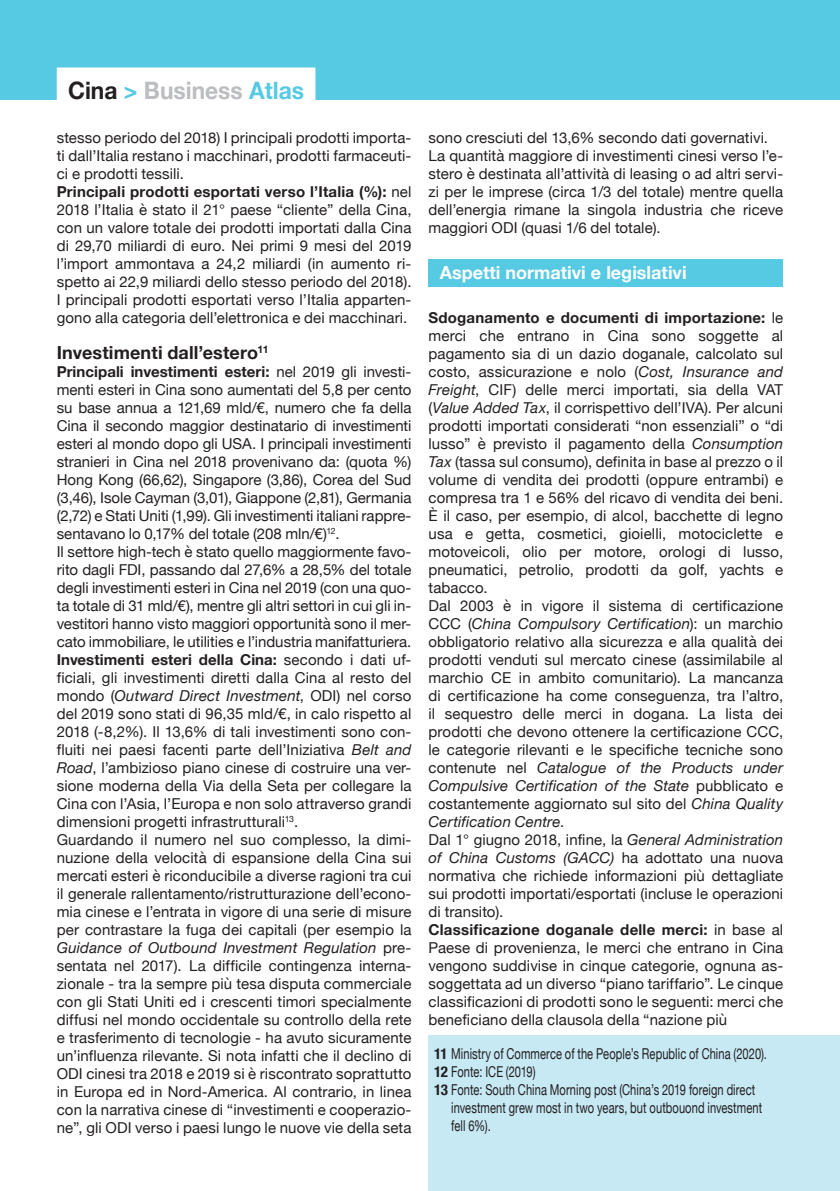
<style>
.page{position:relative;width:840px;height:1191px;background:#fff}
.page>*{position:absolute;margin:0;border:0;box-sizing:border-box;transform-origin:0 0}
.t1{font:700 24px "Helvetica Neue";color:#bcbdc0;scale:.95 1}
.t2{font:700 18px "Helvetica Neue";color:#fff}
.t3{font:700 18px "Helvetica Neue";letter-spacing:.005em;color:#231f20}
.t4{font:15px/18px "Helvetica Neue";letter-spacing:.005em;color:#231f20;text-align:justify}
.t5{font:15px/18px "Helvetica Neue";letter-spacing:.005em;color:#231f20;scale:.74 1}
.s1{color:#231f20}
.s2{color:#56c9e3}
.s3{font-weight:700}
.s4{font-style:italic}
.s5{font-weight:700;font-stretch:condensed}
</style>
<div class="page">
<div style="left:0;top:0;width:839px;height:99px;background:#56c9e3"></div>
<div style="left:428px;top:259px;width:354px;height:28px;background:#56c9e3"></div>
<div style="left:57px;top:67px;width:258px;height:36px;background:#fff"></div>
<div style="left:428px;top:1035px;width:411px;height:156px;background:#c7e9f4"></div>
<p class="t1" style="left:68px;top:72px;width:250px"><span class="s1">Cina</span> <span class="s2">&gt;</span> Business <span class="s2">Atlas</span></p>
<p class="t4" style="left:57px;top:129px;width:356px">stesso periodo del 2018) I principali prodotti importa&shy;ti dall’Italia restano i macchinari, prodotti farmaceuti&shy;ci e prodotti tessili.</p>
<p class="t4" style="left:57px;top:183px;width:356px"><span class="s3">Principali prodotti esportati verso l’Italia (%):</span> nel 2018 l’Italia è stato il 21° paese “cliente” della Cina, con un valore totale dei prodotti importati dalla Cina di 29,70 miliardi di euro. Nei primi 9 mesi del 2019 l’import ammontava a 24,2 miliardi (in aumento ri&shy;spetto ai 22,9 miliardi dello stesso periodo del 2018).<br>I principali prodotti esportati verso l’Italia apparten&shy;gono alla categoria dell’elettronica e dei macchinari.</p>
<p class="t3" style="left:57px;top:338px;width:213px">Investimenti dall’estero<sup>11</sup></p>
<p class="t4" style="left:57px;top:363px;width:356px"><span class="s3">Principali investimenti esteri:</span> nel 2019 gli investi&shy;menti esteri in Cina sono aumentati del 5,8 per cento su base annua a 121,69 mld/€, numero che fa della Cina il secondo maggior destinatario di investimenti esteri al mondo dopo gli USA. I principali investimenti stranieri in Cina nel 2018 provenivano da: (quota %)<br>Hong Kong (66,62), Singapore (3,86), Corea del Sud (3,46), Isole Cayman (3,01), Giappone (2,81), Germania (2,72) e Stati Uniti (1,99). Gli investimenti italiani rappre&shy;sentavano lo 0,17% del totale (208 mln/€)<sup>12</sup>.</p>
<p class="t4" style="left:57px;top:543px;width:356px">Il settore high-tech è stato quello maggiormente favo&shy;rito dagli FDI, passando dal 27,6% a 28,5% del totale degli investimenti esteri in Cina nel 2019 (con una quo&shy;ta totale di 31 mld/€), mentre gli altri settori in cui gli in&shy;vestitori hanno visto maggiori opportunità sono il mer&shy;cato immobiliare, le utilities e l’industria manifatturiera.</p>
<p class="t4" style="left:57px;top:651px;width:356px"><span class="s3">Investimenti esteri della Cina:</span> secondo i dati uf&shy;ficiali, gli investimenti diretti dalla Cina al resto del mondo (<span class="s4">Outward Direct Investment</span>, ODI) nel corso del 2019 sono stati di 96,35 mld/€, in calo rispetto al 2018 (-8,2%). Il 13,6% di tali investimenti sono con&shy;fluiti nei paesi facenti parte dell’Iniziativa <span class="s4">Belt and Road</span>, l’ambizioso piano cinese di costruire una ver&shy;sione moderna della Via della Seta per collegare la Cina con l’Asia, l’Europa e non solo attraverso grandi dimensioni progetti infrastrutturali<sup>13</sup>.</p>
<p class="t4" style="left:57px;top:831px;width:356px">Guardando il numero nel suo complesso, la dimi&shy;nuzione della velocità di espansione della Cina sui mercati esteri è riconducibile a diverse ragioni tra cui il generale rallentamento/ristrutturazione dell’econo&shy;mia cinese e l’entrata in vigore di una serie di misure per contrastare la fuga dei capitali (per esempio la <span class="s4">Guidance of Outbound Investment Regulation</span> pre&shy;sentata nel 2017). La difficile contingenza interna&shy;zionale - tra la sempre più tesa disputa commerciale con gli Stati Uniti ed i crescenti timori specialmente diffusi nel mondo occidentale su controllo della rete e trasferimento di tecnologie - ha avuto sicuramente un’influenza rilevante. Si nota infatti che il declino di ODI cinesi tra 2018 e 2019 si è riscontrato soprattutto in Europa ed in Nord-America. Al contrario, in linea con la narrativa cinese di “investimenti e cooperazio&shy;ne”, gli ODI verso i paesi lungo le nuove vie della seta</p>
<p class="t4" style="left:428px;top:129px;width:341px">sono cresciuti del 13,6% secondo dati governativi.</p>
<p class="t4" style="left:428px;top:147px;width:356px">La quantità maggiore di investimenti cinesi verso l’e&shy;stero è destinata all’attività di leasing o ad altri servi&shy;zi per le imprese (circa 1/3 del totale) mentre quella dell’energia rimane la singola industria che riceve maggiori ODI (quasi 1/6 del totale).</p>
<p class="t2" style="left:439px;top:258px;width:248px">Aspetti normativi e legislativi</p>
<p class="t4" style="left:428px;top:309px;width:356px"><span class="s3">Sdoganamento e documenti di importazione:</span> le merci che entrano in Cina sono soggette al pagamento sia di un dazio doganale, calcolato sul costo, assicurazione e nolo (<span class="s4">Cost, Insurance and Freight</span>, CIF) delle merci importati, sia della VAT (<span class="s4">Value Added Tax</span>, il corrispettivo dell’IVA). Per alcuni prodotti importati considerati “non essenziali” o “di lusso” è previsto il pagamento della <span class="s4">Consumption Tax</span> (tassa sul consumo), definita in base al prezzo o il volume di vendita dei prodotti (oppure entrambi) e compresa tra 1 e 56% del ricavo di vendita dei beni.<br>È il caso, per esempio, di alcol, bacchette di legno usa e getta, cosmetici, gioielli, motociclette e motoveicoli, olio per motore, orologi di lusso, pneumatici, petrolio, prodotti da golf, yachts e tabacco.</p>
<p class="t4" style="left:428px;top:597px;width:356px">Dal 2003 è in vigore il sistema di certificazione CCC (<span class="s4">China Compulsory Certification</span>): un marchio obbligatorio relativo alla sicurezza e alla qualità dei prodotti venduti sul mercato cinese (assimilabile al marchio CE in ambito comunitario). La mancanza di certificazione ha come conseguenza, tra l’altro, il sequestro delle merci in dogana. La lista dei prodotti che devono ottenere la certificazione CCC, le categorie rilevanti e le specifiche tecniche sono contenute nel <span class="s4">Catalogue of the Products under Compulsive Certification of the State</span> pubblicato e costantemente aggiornato sul sito del <span class="s4">China Quality Certification Centre</span>.</p>
<p class="t4" style="left:428px;top:831px;width:356px">Dal 1° giugno 2018, infine, la <span class="s4">General Administration of China Customs (GACC)</span> ha adottato una nuova normativa che richiede informazioni più dettagliate sui prodotti importati/esportati (incluse le operazioni di transito).</p>
<p class="t4" style="left:428px;top:921px;width:356px"><span class="s3">Classificazione doganale delle merci:</span> in base al Paese di provenienza, le merci che entrano in Cina vengono suddivise in cinque categorie, ognuna as&shy;soggettata ad un diverso “piano tariffario”. Le cinque classificazioni di prodotti sono le seguenti: merci che beneficiano della clausola della “nazione più</p>
<p class="t5" style="left:434px;top:1045px;width:451px"><span class="s5">11</span> Ministry of Commerce of the People’s Republic of China (2020).</p>
<p class="t5" style="left:434px;top:1063px;width:139px"><span class="s5">12</span> Fonte: ICE (2019)</p>
<p class="t5" style="left:451px;top:1081px;width:421px;text-indent:-17px"><span class="s5">13</span> Fonte: South China Morning post (China’s 2019 foreign direct investment grew most in two years, but outbouond investment</p>
<p class="t5" style="left:451px;top:1117px;width:55px">fell 6%).</p>
</div>
